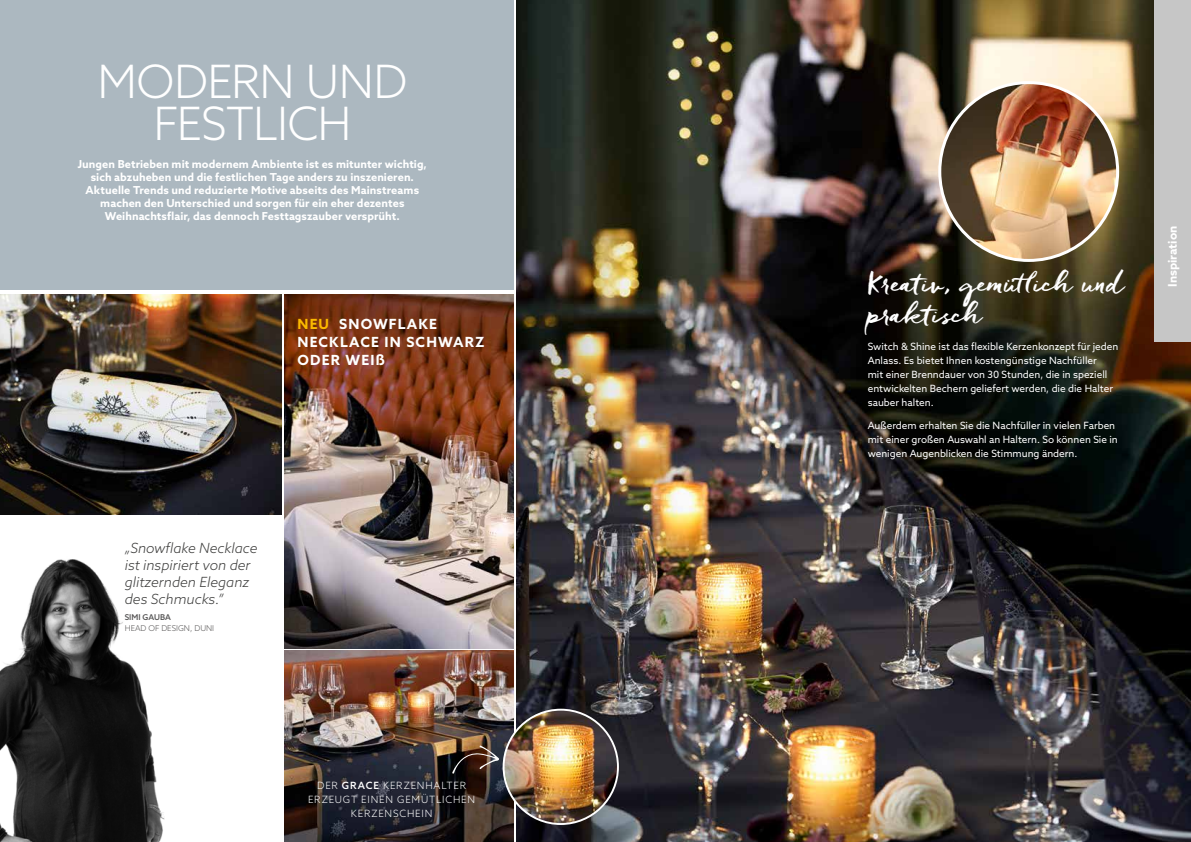
<style>
.page{position:relative;width:1191px;height:842px;background:#fff}
.page>*{position:absolute;margin:0;border:0;box-sizing:border-box;transform-origin:0 0}
.t1{font:300 46px/42px "Azo Sans";letter-spacing:-.02em;color:#fff;text-align:center}
.t2{font:28px/31px "Freeland";color:#fff}
.t3{font:italic 300 14px/16.8px "Azo Sans";color:#3c3c3b}
.t4{font:700 14px/18px "Azo Sans";letter-spacing:.085em;color:#fff}
.t5{font:700 12px "Azo Sans";color:#fff}
.t6{font:700 11px/13px "Azo Sans";letter-spacing:.005em;color:#fff;text-align:center}
.t7{font:10px/14px "Azo Sans";color:#fff}
.t8{font:300 10px/14px "Azo Sans";letter-spacing:.075em;color:#fff;text-align:center}
.t9{font:300 8px "Azo Sans";color:#555454}
.t10{font:500 8px "Azo Sans";color:#555454}
.s1{color:#fbba00}
.s2{font-weight:500}
</style>
<div class="page">
<img style="left:284px;top:294px;width:229px;height:354px">
<img style="left:516px;top:0;width:675px;height:842px">
<img style="left:284px;top:651px;width:229px;height:191px">
<img style="left:0;top:294px;width:281px;height:220px">
<img style="left:0;top:559px;width:165px;height:283px">
<div style="left:1154px;top:0;width:37px;height:341px;background:#c6c6c6"></div>
<div style="left:0;top:0;width:513px;height:290px;background:#acb8c0"></div>
<img style="left:939px;top:83px;width:178px;height:177px;border-radius:89px">
<svg style="left:452px;top:745px;width:47px;height:29px"></svg>
<img style="left:503px;top:710px;width:115px;height:114px;border-radius:57px">
<div style="left:502px;top:709px;width:117px;height:116px;border:2px solid #fff;border-radius:50%"></div>
<h1 class="t1" style="left:97px;top:60px;width:311px">MODERN UND<br>FESTLICH</h1>
<p class="t6" style="left:78px;top:157px;width:351px">Jungen Betrieben mit modernem Ambiente ist es mitunter wichtig, sich abzuheben und die festlichen Tage anders zu inszenieren.<br>Aktuelle Trends und reduzierte Motive abseits des Mainstreams machen den Unterschied und sorgen für ein eher dezentes Weihnachtsflair, das dennoch Festtagszauber versprüht.</p>
<h3 class="t4" style="left:297px;top:315px;width:189px"><span class="s1">NEU</span> SNOWFLAKE<br>NECKLACE IN SCHWARZ<br>ODER WEIS</h3>
<h3 class="t3" style="left:125px;top:540px;width:134px">„Snowflake Necklace ist inspiriert von der glitzernden Eleganz des Schmucks.”</h3>
<p class="t10" style="left:125px;top:612px;width:48px">SIMI GAUBA</p>
<p class="t9" style="left:125px;top:623px;width:91px">HEAD OF DESIGN, DUNI</p>
<p class="t8" style="left:308px;top:778px;width:168px">DER <span class="s2">GRACE</span> KERZENHALTER<br>ERZEUGT EINEN GEMÜTLICHEN<br>KERZENSCHEIN</p>
<h2 class="t2" style="left:867px;top:266px;width:259px">Kreativ, gemütlich und praktisch</h2>
<p class="t7" style="left:867px;top:339px;width:252px">Switch &amp; Shine ist das flexible Kerzenkonzept für jeden Anlass. Es bietet Ihnen kostengünstige Nachfüller<br>mit einer Brenndauer von 30 Stunden, die in speziell entwickelten Bechern geliefert werden, die die Halter sauber halten.</p>
<p class="t7" style="left:867px;top:418px;width:252px">Außerdem erhalten Sie die Nachfüller in vielen Farben mit einer großen Auswahl an Haltern. So können Sie in wenigen Augenblicken die Stimmung ändern.</p>
<p class="t5" style="left:1164px;top:287px;width:63px;rotate:-90deg">Inspiration</p>
</div>
